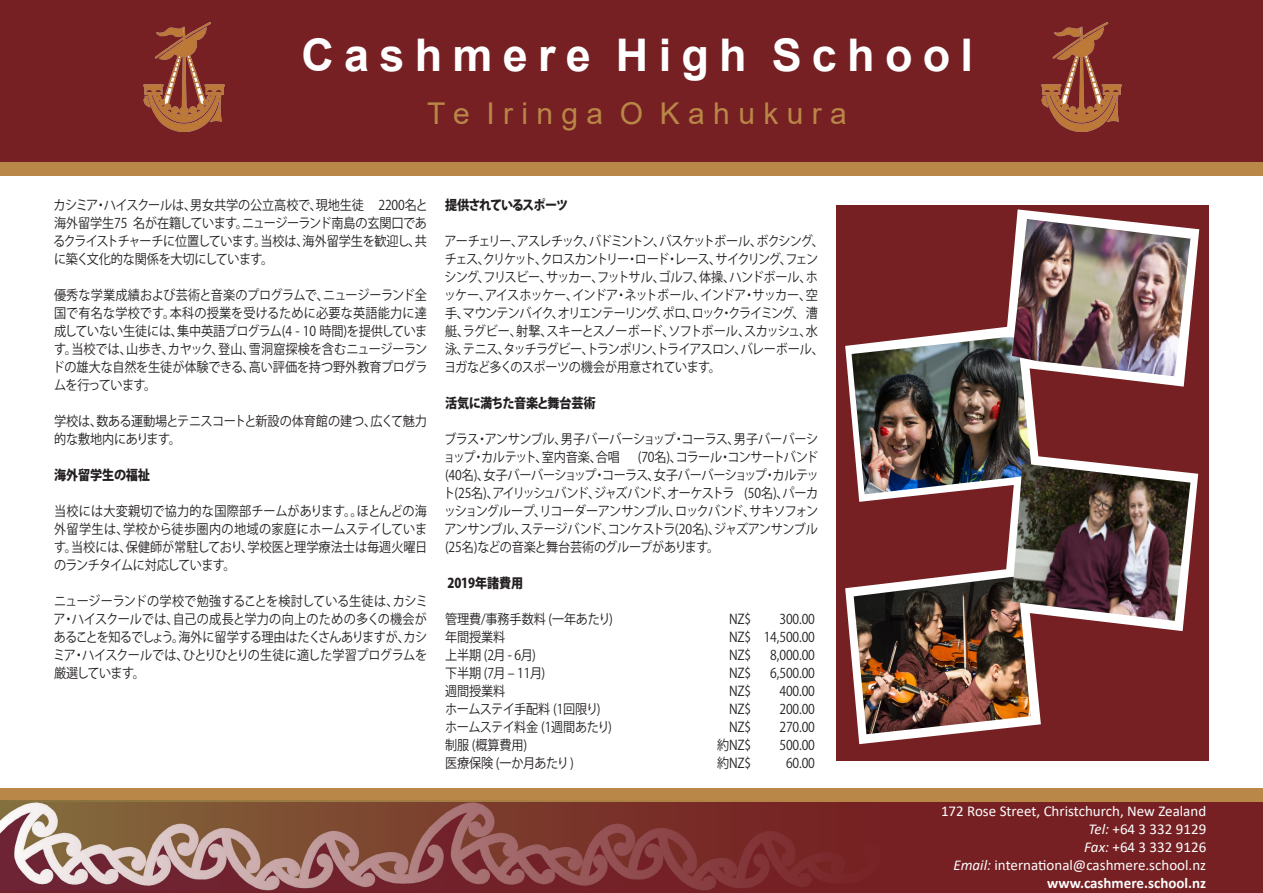
<style>
.page{position:relative;width:1263px;height:893px;background:#fff}
.page>*{position:absolute;margin:0;border:0;box-sizing:border-box;transform-origin:0 0}
.t1{font:700 45px "Arial";letter-spacing:.23em;color:#fff}
.t2{font:30px "Arial";color:#b98747}
.t3{font:15px "Calibri";color:#fcfcfc}
.t4{font:700 15px "Calibri";color:#fcfcfc}
.t5{font:13.5px/18px "Koz Go Pr 6 N";letter-spacing:-.035em;color:#231f20;text-align:justify;scale:.9 1}
.t6{font:13.5px/18px "Koz Go Pr 6 N";letter-spacing:-.075em;color:#231f20;scale:.9 1}
.t7{font:800 13.5px "Koz Go Pr 6 N";letter-spacing:-.015em;color:#231f20;scale:.9 1}
.t8{font:13.5px "Koz Go Pr 6 N";letter-spacing:-.01em;color:#231f20;scale:.9 1}
.t9{font:800 13.5px "Koz Go Pr 6 N";letter-spacing:-.04em;color:#231f20;scale:.9 1}
.t10{font:13.5px "Koz Go Pr 6 N";letter-spacing:-.015em;color:#231f20;scale:.9 1}
.t11{font:800 13.5px "Koz Go Pr 6 N";letter-spacing:-.09em;color:#231f20;scale:.9 1}
.s1{font-style:italic}
</style>
<div class="page">
<div style="left:0;top:0;width:1263px;height:163px;background:#762023"></div>
<img style="left:144px;top:22px;width:80px;height:110px">
<div style="left:0;top:163px;width:1263px;height:13px;background:#b98747"></div>
<div style="left:0;top:801px;width:1263px;height:92px;background:#762023"></div>
<div style="left:0;top:788px;width:1263px;height:13px;background:#b98747"></div>
<div style="left:836px;top:205px;width:372px;height:555px;background:#762023"></div>
<img style="left:1041px;top:22px;width:81px;height:110px">
<img style="left:0;top:801px;width:879px;height:90px">
<svg style="left:845px;top:209px;width:354px;height:535px"></svg>
<img style="left:854px;top:577px;width:176px;height:157px">
<img style="left:851px;top:337px;width:181px;height:157px">
<img style="left:1012px;top:219px;width:178px;height:157px">
<img style="left:1012px;top:463px;width:178px;height:158px">
<p class="t1" style="left:301px;top:23px;width:673px">Cashmere High School</p>
<p class="t2" style="left:427px;top:93px;width:421px">T e I r i n g a O K a h u k u r a</p>
<p class="t5" style="left:53px;top:196px;width:418px">カシミア・ハイスクールは、男女共学の公立高校で、現地生徒 2200名と海外留学生75 名が在籍しています。ニュージーランド南島の玄関口であるクライストチャーチに位置しています。当校は、海外留学生を歓迎し、共に築く文化的な関係を大切にしています。</p>
<p class="t5" style="left:53px;top:286px;width:418px">優秀な学業成績および芸術と音楽のプログラムで、ニュージーランド全国で有名な学校です。本科の授業を受けるために必要な英語能力に達成していない生徒には、集中英語プログラム(4 - 10 時間)を提供しています。当校では、山歩き、カヤック、登山、雪洞窟探検を含むニュージーランドの雄大な自然を生徒が体験できる、高い評価を持つ野外教育プログラムを行っています。</p>
<p class="t5" style="left:54px;top:412px;width:416px">学校は、数ある運動場とテニスコートと新設の体育館の建つ、広くて魅力的な敷地内にあります。</p>
<p class="t7" style="left:54px;top:467px;width:108px">海外留学生の福祉</p>
<p class="t5" style="left:54px;top:502px;width:416px">当校には大変親切で協力的な国際部チームがあります。。ほとんどの海外留学生は、学校から徒歩圏内の地域の家庭にホームステイしています。当校には、保健師が常駐しており、学校医と理学療法士は毎週火曜日のランチタイムに対応しています。</p>
<p class="t5" style="left:53px;top:592px;width:418px">ニュージーランドの学校で勉強することを検討している生徒は、カシミア・ハイスクールでは、自己の成長と学力の向上のための多くの機会があることを知るでしょう。海外に留学する理由はたくさんありますが、カシミア・ハイスクールでは、ひとりひとりの生徒に適した学習プログラムを厳選しています。</p>
<p class="t11" style="left:445px;top:197px;width:139px">提供されているスポーツ</p>
<p class="t6" style="left:444px;top:232px;width:423px">アーチェリー、アスレチック、バドミントン、バスケットボール、ボクシング、チェス、クリケット、クロスカントリー・ロード・レース、サイクリング、フェンシング、フリスビー、サッカー、フットサル、ゴルフ、体操、ハンドボール、ホッケー、アイスホッケー、インドア・ネットボール、インドア・サッカー、空手、マウンテンバイク、オリエンテーリング、ポロ、ロック・クライミング、 漕艇、ラグビー、射撃、スキーとスノーボード、ソフトボール、スカッシュ、水泳、テニス、タッチラグビー、トランポリン、トライアスロン、バレーボール、ヨガなど多くのスポーツの機会が用意されています。</p>
<p class="t9" style="left:445px;top:395px;width:169px">活気に満ちた音楽と舞台芸術</p>
<p class="t5" style="left:443px;top:430px;width:418px">ブラス・アンサンブル、男子バーバーショップ・コーラス、男子バーバーショップ・カルテット、室内音楽、合唱</p>
<p class="t5" style="left:443px;top:448px;width:419px;text-indent:194px">(70名)、コラール・コンサートバンド(40名)、女子バーバーショップ・コーラス、女子バーバーショップ・カルテット(25名)、アイリッシュバンド、ジャズバンド、オーケストラ (50名)、パーカッショングループ、リコーダーアンサンブル、ロックバンド、サキソフォンアンサンブル、ステージバンド、コンケストラ(20名)、ジャズアンサンブル(25名)などの音楽と舞台芸術のグループがあります。</p>
<p class="t7" style="left:447px;top:575px;width:86px">2019年諸費用</p>
<p class="t8" style="left:445px;top:611px;width:188px">管理費/事務手数料 (一年あたり)</p>
<p class="t5" style="left:729px;top:610px;width:26px">NZ$</p>
<p class="t5" style="left:779px;top:610px;width:41px">300.00</p>
<p class="t5" style="left:445px;top:628px;width:68px">年間授業料</p>
<p class="t5" style="left:729px;top:628px;width:97px">NZ$ 14,500.00</p>
<p class="t5" style="left:445px;top:646px;width:103px">上半期 (2月 - 6月)</p>
<p class="t5" style="left:729px;top:646px;width:26px">NZ$</p>
<p class="t5" style="left:770px;top:646px;width:51px">8,000.00</p>
<p class="t5" style="left:445px;top:664px;width:113px">下半期 (7月 – 11月)</p>
<p class="t5" style="left:729px;top:664px;width:26px">NZ$</p>
<p class="t5" style="left:770px;top:664px;width:51px">6,500.00</p>
<p class="t5" style="left:445px;top:682px;width:68px">週間授業料</p>
<p class="t5" style="left:729px;top:682px;width:26px">NZ$</p>
<p class="t5" style="left:779px;top:682px;width:41px">400.00</p>
<p class="t5" style="left:445px;top:700px;width:174px">ホームステイ手配料 (1回限り)</p>
<p class="t5" style="left:729px;top:700px;width:26px">NZ$</p>
<p class="t5" style="left:779px;top:700px;width:41px">200.00</p>
<p class="t5" style="left:445px;top:718px;width:187px">ホームステイ料金 (1週間あたり)</p>
<p class="t5" style="left:729px;top:718px;width:26px">NZ$</p>
<p class="t5" style="left:779px;top:718px;width:41px">270.00</p>
<p class="t5" style="left:445px;top:736px;width:93px">制服 (概算費用)</p>
<p class="t5" style="left:717px;top:736px;width:40px">約NZ$</p>
<p class="t5" style="left:779px;top:736px;width:41px">500.00</p>
<p class="t10" style="left:445px;top:755px;width:145px">医療保険 (一か月あたり )</p>
<p class="t5" style="left:717px;top:754px;width:40px">約NZ$</p>
<p class="t5" style="left:786px;top:754px;width:34px">60.00</p>
<p class="t3" style="left:941px;top:800px;width:267px">172 Rose Street, Christchurch, New Zealand</p>
<p class="t3" style="left:1088px;top:818px;width:119px"><span class="s1">Tel:</span> +64 3 332 9129</p>
<p class="t3" style="left:1084px;top:836px;width:123px"><span class="s1">Fax:</span> +64 3 332 9126</p>
<p class="t3" style="left:953px;top:854px;width:254px"><span class="s1">Email:</span> international@cashmere.school.nz</p>
<p class="t4" style="left:1047px;top:872px;width:161px">www.cashmere.school.nz</p>
</div>
